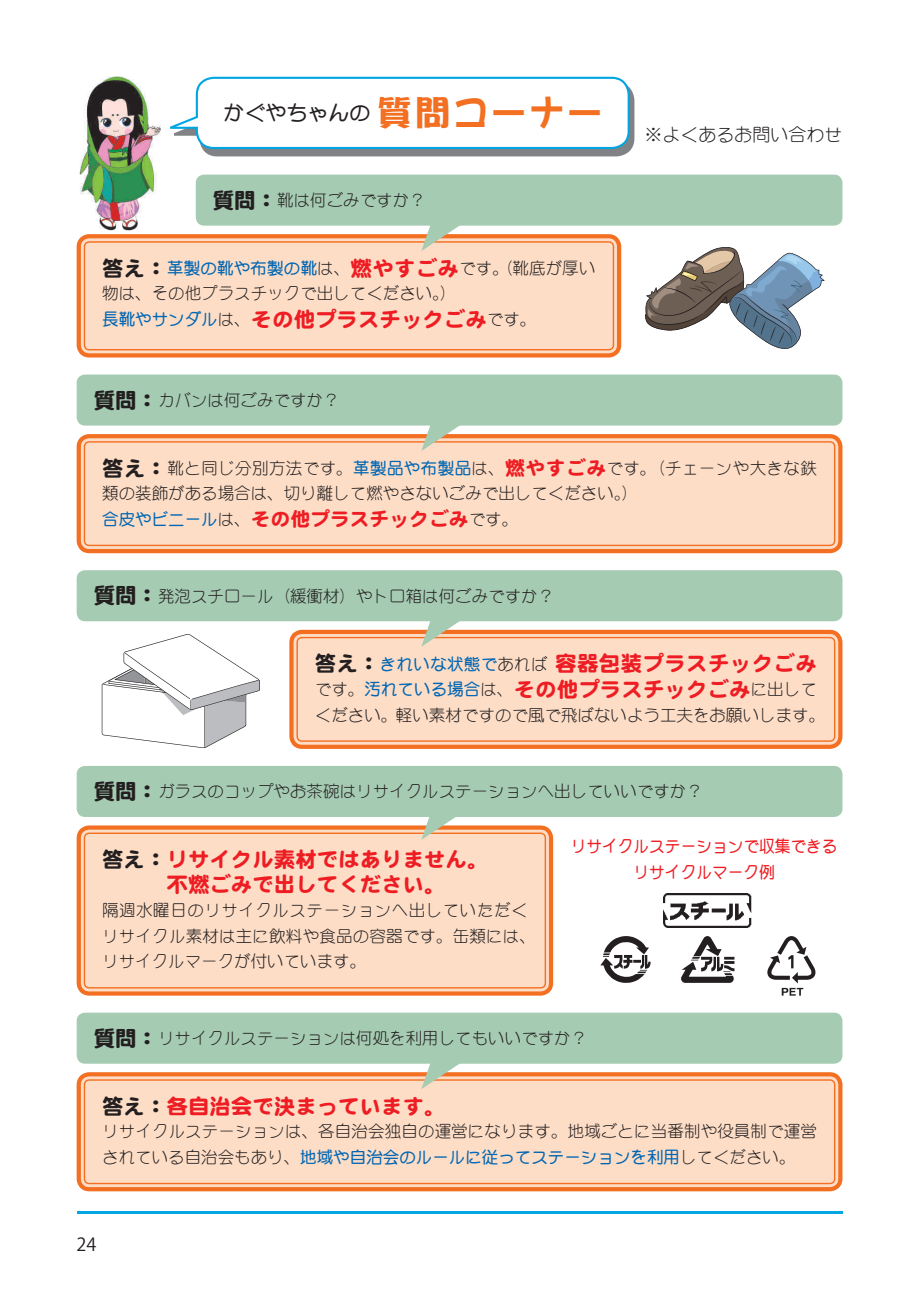
<style>
.page{position:relative;width:919px;height:1289px;background:#fff}
.page>*{position:absolute;margin:0;border:0;box-sizing:border-box;transform-origin:0 0}
.t1{font:21.45px/25.5px "DF Maru Gothic Std W9";color:#ee1d23}
.t2{font:21px "DF Maru Gothic Std W7";color:#231f20}
.t3{font:19.8px "DF Maru Gothic Std W9";color:#ee1d23}
.t4{font:18px "DF Maru Gothic Std W3";color:#231f20}
.t5{font:18px "Koz Go Pro";color:#231f20}
.t6{font:16.5px/25.5px "DF Maru Gothic Std W3";color:#231f20}
.t7{font:16.5px "DF Maru Gothic Std W7";color:#0166b3}
.t8{font:16.5px/25.5px "DF Maru Gothic Std W7";color:#ee1d23;text-align:center;scale:.95 1}
.s1{font-family:"DFPOP1 Std W12";font-size:34.5px;color:#f36f21}
.s2{font-family:"DF Maru Gothic Std W9";font-size:21.45px}
.s3{font-family:"DF Maru Gothic Std W7";color:#0166b3}
.s4{font-family:"DF Maru Gothic Std W9";font-size:21.45px;color:#ee1d23}
.s5{font-family:"DF Maru Gothic Std W7";font-size:16.5px;color:#0166b3}
.s6{font-family:"DF Maru Gothic Std W3";font-size:16.5px;color:#231f20}
.s7{font-family:"DF Maru Gothic Std W9";font-size:19.8px;color:#ee1d23}
.s8{color:#231f20}
.s9{font-family:"DF Maru Gothic Std W3";color:#231f20}
</style>
<div class="page">
<hr style="left:77px;top:1211px;width:765px;height:2px;background:#00a6e4">
<img style="left:79px;top:77px;width:82px;height:154px">
<div style="left:196px;top:175px;width:646px;height:51px;background:#a5cbb2;border-radius:8px"></div>
<div style="left:77px;top:374px;width:765px;height:51px;background:#a5cbb2;border-radius:8px"></div>
<div style="left:77px;top:1012px;width:765px;height:51px;background:#a5cbb2;border-radius:8px"></div>
<div style="left:77px;top:570px;width:765px;height:51px;background:#a5cbb2;border-radius:8px"></div>
<div style="left:77px;top:766px;width:765px;height:51px;background:#a5cbb2;border-radius:8px"></div>
<svg style="left:77px;top:234px;width:544px;height:123px;background:#f69c66"></svg>
<div style="left:84px;top:241px;width:530px;height:109px;background:#fdddc6"></div>
<svg style="left:77px;top:434px;width:765px;height:119px;background:#f69c65"></svg>
<div style="left:84px;top:441px;width:751px;height:105px;background:#fdddc6"></div>
<svg style="left:77px;top:1072px;width:765px;height:119px;background:#f69c65"></svg>
<div style="left:84px;top:1079px;width:751px;height:105px;background:#fdddc6"></div>
<svg style="left:289px;top:629px;width:553px;height:120px;background:#f79f6a"></svg>
<div style="left:296px;top:637px;width:539px;height:104px;background:#fdddc6"></div>
<svg style="left:77px;top:825px;width:476px;height:170px;background:#f79d67"></svg>
<div style="left:84px;top:832px;width:462px;height:156px;background:#fdddc6"></div>
<svg style="left:645px;top:247px;width:179px;height:102px"></svg>
<img style="left:202px;top:87px;width:433px;height:70px">
<svg style="left:170px;top:77px;width:459px;height:72px"></svg>
<svg style="left:102px;top:634px;width:158px;height:114px"></svg>
<svg style="left:421px;top:225px;width:51px;height:26px"></svg>
<svg style="left:421px;top:425px;width:51px;height:26px"></svg>
<svg style="left:421px;top:621px;width:51px;height:25px"></svg>
<svg style="left:421px;top:817px;width:51px;height:22px"></svg>
<svg style="left:421px;top:1063px;width:51px;height:26px"></svg>
<svg style="left:767px;top:936px;width:48px;height:59px"></svg>
<svg style="left:600px;top:936px;width:50px;height:46px"></svg>
<img style="left:663px;top:893px;width:88px;height:34px">
<svg style="left:681px;top:936px;width:53px;height:46px"></svg>
<p class="t2" style="left:223px;top:101px;width:380px">かぐやちゃんの <span class="s1">質問コーナー</span></p>
<p class="t6" style="left:213px;top:187px;width:214px"><span class="s2">質問：</span>靴は何ごみですか？</p>
<p class="t6" style="left:102px;top:255px;width:495px"><span class="s2">答え：</span><span class="s3">革製の靴や布製の靴</span>は、<span class="s4">燃やすごみ</span>です。（靴底が厚い物は、その他プラスチックで出してください。）</p>
<h1 class="t1" style="left:102px;top:306px;width:435px"><span class="s5">長靴やサンダル</span><span class="s6">は、</span>その他プラスチックごみ<span class="s6">です。</span></h1>
<p class="t6" style="left:94px;top:387px;width:247px"><span class="s2">質問：</span>カバンは何ごみですか？</p>
<p class="t4" style="left:644px;top:124px;width:199px">※よくあるお問い合わせ</p>
<p class="t6" style="left:102px;top:455px;width:716px"><span class="s2">答え：</span>靴と同じ分別方法です。<span class="s3">革製品や布製品</span>は、<span class="s7">燃やすごみ</span>です。（チェーンや大きな鉄類の装飾がある場合は、切り離して燃やさないごみで出してください。）</p>
<p class="t3" style="left:102px;top:508px;width:417px"><span class="s5">合皮やビニール</span><span class="s6">は、</span>その他プラスチックごみ<span class="s6">です。</span></p>
<p class="t6" style="left:94px;top:582px;width:462px"><span class="s2">質問：</span>発泡スチロール（緩衝材）やトロ箱は何ごみですか？</p>
<h1 class="t1" style="left:315px;top:650px;width:503px"><span class="s8">答え：</span><span class="s5">きれいな状態で</span><span class="s6">あれば</span>容器包装プラスチックごみ<span class="s6">です。</span><span class="s5">汚れている場合</span><span class="s6">は、</span>その他プラスチックごみ<span class="s6">に出して</span></h1>
<p class="t6" style="left:315px;top:701px;width:511px">ください。軽い素材ですので風で飛ばないよう工夫をお願いします。</p>
<p class="t6" style="left:94px;top:778px;width:610px"><span class="s2">質問：</span>ガラスのコップやお茶碗はリサイクルステーションへ出していいですか？</p>
<h1 class="t1" style="left:166px;top:846px;width:323px;text-indent:-64px"><span class="s8">答え：</span>リサイクル素材ではありません。不燃ごみで出してください。</h1>
<p class="t6" style="left:102px;top:897px;width:435px">隔週水曜日のリサイクルステーションへ出していただくリサイクル素材は主に飲料や食品の容器です。缶類には、リサイクルマークが付いています。</p>
<p class="t8" style="left:571px;top:833px;width:282px">リサイクルステーションで収集できるリサイクルマーク例</p>
<p class="t6" style="left:94px;top:1025px;width:495px"><span class="s2">質問：</span>リサイクルステーションは何処を利用してもいいですか？</p>
<h1 class="t1" style="left:102px;top:1092px;width:345px"><span class="s8">答え：</span>各自治会で決まっています。</h1>
<p class="t6" style="left:102px;top:1118px;width:716px">リサイクルステーションは、各自治会独自の運営になります。地域ごとに当番制や役員制で運営</p>
<p class="t7" style="left:102px;top:1148px;width:695px"><span class="s9">されている自治会もあり、</span>地域や自治会のルールに従ってステーションを利用<span class="s9">してください。</span></p>
<p class="t5" style="left:77px;top:1232px;width:21px">24</p>
</div>
